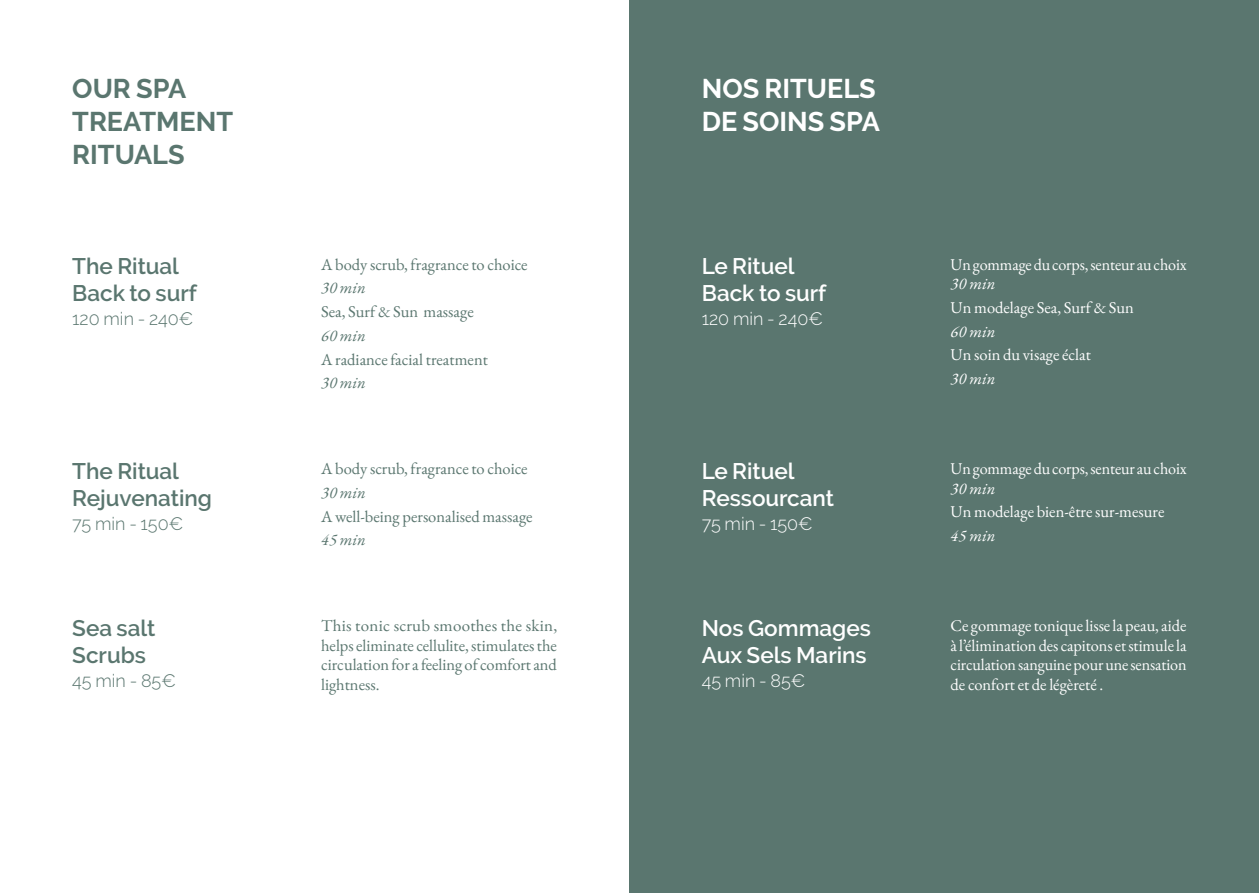
<style>
.page{position:relative;width:1259px;height:893px;background:#fff}
.page>*{position:absolute;margin:0;border:0;box-sizing:border-box;transform-origin:0 0}
.sous-titres{font:700 27px/33px "Raleway";color:#5a766f}
.sous-titres-2{font:700 27px "Raleway";color:#fff}
.sous-titres-3{font:600 22.5px "Raleway";color:#fff}
.sous-titres-4{font:600 22.5px/27px "Raleway";color:#5a766f}
.corps{font:300 18px "Raleway";color:#fff}
.sous-titres-5{font:300 18px "Raleway";color:#5a766f}
.corps-2{font:16.5px/19.5px "EB Garamond";letter-spacing:-.01em;color:#fff}
.corps-3{font:16.5px/19.5px "EB Garamond";color:#5a766f;text-align:justify}
.corps-4{font:italic 16.5px "EB Garamond";color:#5a766f}
.corps-5{font:italic 16.5px "EB Garamond";color:#fff}
.s1{font-style:italic}
</style>
<div class="page">
<div style="left:629px;top:0;width:630px;height:893px;background:#5a766f"></div>
<p class="sous-titres" style="left:72px;top:72px;width:162px">OUR SPA<br>TREATMENT<br>RITUALS</p>
<p class="sous-titres-4" style="left:72px;top:253px;width:108px">The Ritual</p>
<p class="sous-titres-4" style="left:72px;top:280px;width:126px">Back to surf</p>
<p class="sous-titres-5" style="left:72px;top:308px;width:123px">120 min - 240€</p>
<p class="sous-titres-4" style="left:72px;top:457px;width:141px">The Ritual<br>Rejuvenating</p>
<p class="sous-titres-5" style="left:72px;top:513px;width:112px">75 min - 150€</p>
<p class="sous-titres-4" style="left:72px;top:614px;width:85px">Sea salt<br>Scrubs</p>
<p class="sous-titres-5" style="left:72px;top:670px;width:105px">45 min - 85€</p>
<p class="corps-3" style="left:321px;top:254px;width:208px">A body scrub, fragrance to choice</p>
<p class="corps-4" style="left:321px;top:277px;width:46px">30 min</p>
<p class="corps-3" style="left:321px;top:302px;width:154px">Sea, Surf &amp; Sun massage</p>
<p class="corps-4" style="left:321px;top:325px;width:46px">60 min</p>
<p class="corps-3" style="left:321px;top:349px;width:168px">A radiance facial treatment</p>
<p class="corps-4" style="left:321px;top:372px;width:46px">30 min</p>
<p class="corps-3" style="left:321px;top:459px;width:208px">A body scrub, fragrance to choice</p>
<p class="corps-4" style="left:321px;top:482px;width:46px">30 min</p>
<p class="corps-3" style="left:321px;top:506px;width:213px">A well-being personalised massage</p>
<p class="corps-4" style="left:321px;top:529px;width:46px">45 min</p>
<p class="corps-3" style="left:321px;top:616px;width:238px">This tonic scrub smoothes the skin, helps eliminate cellulite, stimulates the circulation for a feeling of comfort and lightness.</p>
<p class="sous-titres-2" style="left:702px;top:73px;width:175px">NOS RITUELS</p>
<p class="sous-titres-2" style="left:702px;top:106px;width:180px">DE SOINS SPA</p>
<p class="sous-titres-3" style="left:702px;top:253px;width:94px">Le Rituel</p>
<p class="sous-titres-3" style="left:702px;top:280px;width:126px">Back to surf</p>
<p class="corps" style="left:702px;top:308px;width:123px">120 min - 240€</p>
<p class="sous-titres-3" style="left:702px;top:458px;width:94px">Le Rituel</p>
<p class="sous-titres-3" style="left:702px;top:485px;width:134px">Ressourcant</p>
<p class="corps" style="left:702px;top:513px;width:112px">75 min - 150€</p>
<p class="sous-titres-3" style="left:702px;top:615px;width:171px">Nos Gommages</p>
<p class="sous-titres-3" style="left:702px;top:642px;width:166px">Aux Sels Marins</p>
<p class="corps" style="left:702px;top:670px;width:105px">45 min - 85€</p>
<p class="corps-2" style="left:950px;top:254px;width:238px">Un gommage du corps, senteur au choix<br><span class="s1">30 min</span></p>
<p class="corps-2" style="left:950px;top:298px;width:185px">Un modelage Sea, Surf &amp; Sun</p>
<p class="corps-5" style="left:950px;top:320px;width:46px">60 min</p>
<p class="corps-2" style="left:950px;top:345px;width:142px">Un soin du visage éclat</p>
<p class="corps-5" style="left:950px;top:368px;width:46px">30 min</p>
<p class="corps-2" style="left:950px;top:459px;width:238px">Un gommage du corps, senteur au choix<br><span class="s1">30 min</span></p>
<p class="corps-2" style="left:950px;top:502px;width:215px">Un modelage bien-être sur-mesure</p>
<p class="corps-5" style="left:950px;top:525px;width:46px">45 min</p>
<p class="corps-2" style="left:950px;top:616px;width:237px;text-align:justify">Ce gommage tonique lisse la peau, aide à l’élimination des capitons et stimule la circulation sanguine pour une sensation de confort et de légèreté .</p>
</div>
